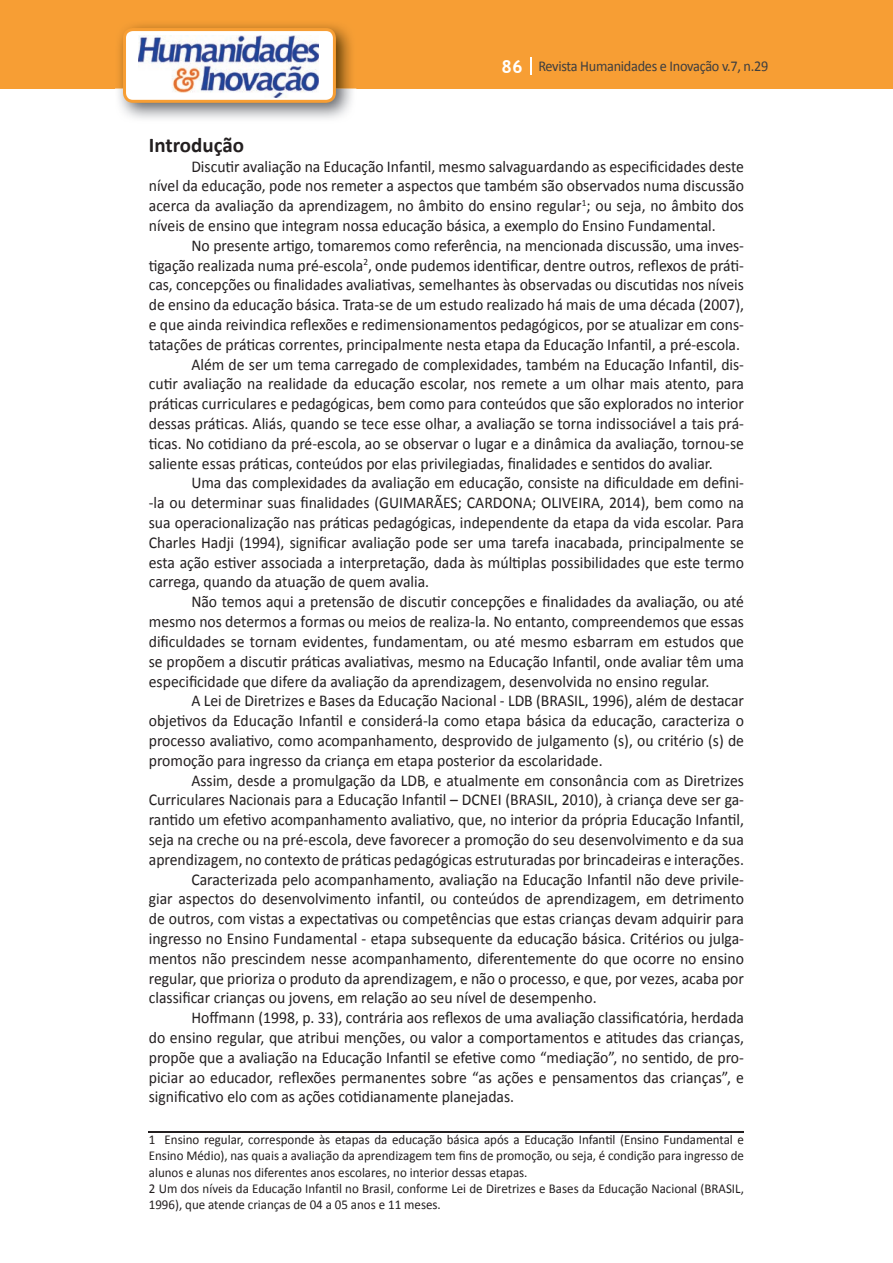
<style>
.page{position:relative;width:893px;height:1263px;background:#fff}
.page>*{position:absolute;margin:0;border:0;box-sizing:border-box;transform-origin:0 0}
.t1{font:700 21px "Calibri";color:#231f20}
.t2{font:16.5px/19.8px "Calibri";color:#231f20;text-align:justify;scale:.95 1}
.t3{font:15px "Calibri";letter-spacing:-.02em;color:#3e3e3f;scale:.95 1}
.t4{font:13.5px/16.2px "Calibri";color:#231f20;scale:.96 1}
.s1{font-family:"Trebuchet MS";font-weight:700;font-size:18px;color:#fff}
</style>
<div class="page">
<div style="left:0;top:0;width:893px;height:88px;background:#f79e34"></div>
<svg style="left:530px;top:57px;width:2px;height:18px"></svg>
<img style="left:115px;top:24px;width:241px;height:95px">
<svg style="left:123px;top:28px;width:213px;height:75px"></svg>
<hr style="left:149px;top:1131px;width:595px;height:2px;background:#231f20">
<p class="t3" style="left:501px;top:57px;width:282px"><span class="s1">86</span> Revista Humanidades e Inovação v.7, n.29</p>
<p class="t1" style="left:149px;top:131px;width:97px">Introdução</p>
<p class="t2" style="left:149px;top:156px;width:628px;text-indent:43px">Discutir avaliação na Educação Infantil, mesmo salvaguardando as especificidades deste nível da educação, pode nos remeter a aspectos que também são observados numa discussão acerca da avaliação da aprendizagem, no âmbito do ensino regular<sup>1</sup>; ou seja, no âmbito dos níveis de ensino que integram nossa educação básica, a exemplo do Ensino Fundamental.</p>
<p class="t2" style="left:191px;top:235px;width:583px">No presente artigo, tomaremos como referência, na mencionada discussão, uma inves-</p>
<p class="t2" style="left:149px;top:255px;width:628px">tigação realizada numa pré-escola<sup>2</sup>, onde pudemos identificar, dentre outros, reflexos de práti-</p>
<p class="t2" style="left:149px;top:275px;width:628px">cas, concepções ou finalidades avaliativas, semelhantes às observadas ou discutidas nos níveis</p>
<p class="t2" style="left:149px;top:295px;width:628px">de ensino da educação básica. Trata-se de um estudo realizado há mais de uma década (2007),</p>
<p class="t2" style="left:149px;top:315px;width:628px">e que ainda reivindica reflexões e redimensionamentos pedagógicos, por se atualizar em cons-</p>
<p class="t2" style="left:149px;top:334px;width:624px">tatações de práticas correntes, principalmente nesta etapa da Educação Infantil, a pré-escola.</p>
<p class="t2" style="left:191px;top:354px;width:583px">Além de ser um tema carregado de complexidades, também na Educação Infantil, dis-</p>
<p class="t2" style="left:149px;top:374px;width:628px">cutir avaliação na realidade da educação escolar, nos remete a um olhar mais atento, para</p>
<p class="t2" style="left:149px;top:394px;width:628px">práticas curriculares e pedagógicas, bem como para conteúdos que são explorados no interior</p>
<p class="t2" style="left:149px;top:414px;width:628px">dessas práticas. Aliás, quando se tece esse olhar, a avaliação se torna indissociável a tais prá-</p>
<p class="t2" style="left:149px;top:433px;width:628px">ticas. No cotidiano da pré-escola, ao se observar o lugar e a dinâmica da avaliação, tornou-se</p>
<p class="t2" style="left:149px;top:453px;width:595px">saliente essas práticas, conteúdos por elas privilegiadas, finalidades e sentidos do avaliar.</p>
<p class="t2" style="left:191px;top:473px;width:583px">Uma das complexidades da avaliação em educação, consiste na dificuldade em defini-</p>
<p class="t2" style="left:149px;top:493px;width:628px">-la ou determinar suas finalidades (GUIMARÃES; CARDONA; OLIVEIRA, 2014), bem como na</p>
<p class="t2" style="left:149px;top:513px;width:628px">sua operacionalização nas práticas pedagógicas, independente da etapa da vida escolar. Para</p>
<p class="t2" style="left:149px;top:532px;width:628px">Charles Hadji (1994), significar avaliação pode ser uma tarefa inacabada, principalmente se</p>
<p class="t2" style="left:149px;top:552px;width:628px">esta ação estiver associada a interpretação, dada às múltiplas possibilidades que este termo</p>
<p class="t2" style="left:149px;top:572px;width:297px">carrega, quando da atuação de quem avalia.</p>
<p class="t2" style="left:191px;top:592px;width:583px">Não temos aqui a pretensão de discutir concepções e finalidades da avaliação, ou até</p>
<p class="t2" style="left:149px;top:612px;width:628px">mesmo nos determos a formas ou meios de realiza-la. No entanto, compreendemos que essas</p>
<p class="t2" style="left:149px;top:631px;width:628px">dificuldades se tornam evidentes, fundamentam, ou até mesmo esbarram em estudos que</p>
<p class="t2" style="left:149px;top:651px;width:628px">se propõem a discutir práticas avaliativas, mesmo na Educação Infantil, onde avaliar têm uma</p>
<p class="t2" style="left:149px;top:671px;width:592px">especificidade que difere da avaliação da aprendizagem, desenvolvida no ensino regular.</p>
<p class="t2" style="left:191px;top:691px;width:583px">A Lei de Diretrizes e Bases da Educação Nacional - LDB (BRASIL, 1996), além de destacar</p>
<p class="t2" style="left:149px;top:711px;width:628px">objetivos da Educação Infantil e considerá-la como etapa básica da educação, caracteriza o</p>
<p class="t2" style="left:149px;top:730px;width:628px">processo avaliativo, como acompanhamento, desprovido de julgamento (s), ou critério (s) de</p>
<p class="t2" style="left:149px;top:750px;width:479px">promoção para ingresso da criança em etapa posterior da escolaridade.</p>
<p class="t2" style="left:191px;top:770px;width:583px">Assim, desde a promulgação da LDB, e atualmente em consonância com as Diretrizes</p>
<p class="t2" style="left:149px;top:790px;width:628px">Curriculares Nacionais para a Educação Infantil – DCNEI (BRASIL, 2010), à criança deve ser ga-</p>
<p class="t2" style="left:149px;top:810px;width:628px">rantido um efetivo acompanhamento avaliativo, que, no interior da própria Educação Infantil,</p>
<p class="t2" style="left:149px;top:829px;width:628px">seja na creche ou na pré-escola, deve favorecer a promoção do seu desenvolvimento e da sua</p>
<p class="t2" style="left:149px;top:849px;width:628px">aprendizagem, no contexto de práticas pedagógicas estruturadas por brincadeiras e interações.</p>
<p class="t2" style="left:191px;top:869px;width:583px">Caracterizada pelo acompanhamento, avaliação na Educação Infantil não deve privile-</p>
<p class="t2" style="left:149px;top:889px;width:628px">giar aspectos do desenvolvimento infantil, ou conteúdos de aprendizagem, em detrimento</p>
<p class="t2" style="left:149px;top:909px;width:628px">de outros, com vistas a expectativas ou competências que estas crianças devam adquirir para</p>
<p class="t2" style="left:149px;top:928px;width:628px">ingresso no Ensino Fundamental - etapa subsequente da educação básica. Critérios ou julga-</p>
<p class="t2" style="left:149px;top:948px;width:628px">mentos não prescindem nesse acompanhamento, diferentemente do que ocorre no ensino</p>
<p class="t2" style="left:149px;top:968px;width:628px">regular, que prioriza o produto da aprendizagem, e não o processo, e que, por vezes, acaba por</p>
<p class="t2" style="left:149px;top:988px;width:473px">classificar crianças ou jovens, em relação ao seu nível de desempenho.</p>
<p class="t2" style="left:191px;top:1008px;width:583px">Hoffmann (1998, p. 33), contrária aos reflexos de uma avaliação classificatória, herdada</p>
<p class="t2" style="left:149px;top:1027px;width:628px">do ensino regular, que atribui menções, ou valor a comportamentos e atitudes das crianças,</p>
<p class="t2" style="left:149px;top:1047px;width:628px">propõe que a avaliação na Educação Infantil se efetive como “mediação”, no sentido, de pro-</p>
<p class="t2" style="left:149px;top:1067px;width:628px">piciar ao educador, reflexões permanentes sobre “as ações e pensamentos das crianças”, e</p>
<p class="t2" style="left:149px;top:1087px;width:386px">significativo elo com as ações cotidianamente planejadas.</p>
<p class="t4" style="left:149px;top:1132px;width:621px">1 Ensino regular, corresponde às etapas da educação básica após a Educação Infantil (Ensino Fundamental e Ensino Médio), nas quais a avaliação da aprendizagem tem fins de promoção, ou seja, é condição para ingresso de alunos e alunas nos diferentes anos escolares, no interior dessas etapas.<br>2 Um dos níveis da Educação Infantil no Brasil, conforme Lei de Diretrizes e Bases da Educação Nacional (BRASIL, 1996), que atende crianças de 04 a 05 anos e 11 meses.</p>
</div>
